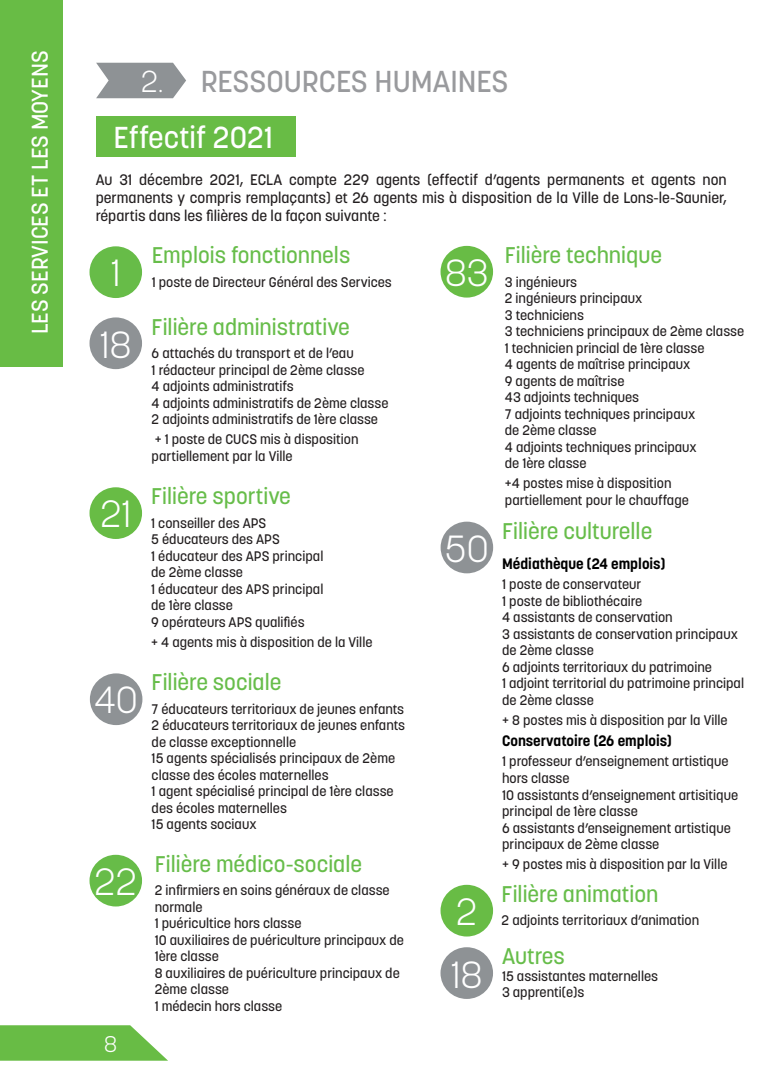
<style>
.page{position:relative;width:780px;height:1088px;background:#fff}
.page>*{position:absolute;margin:0;border:0;box-sizing:border-box;transform-origin:0 0}
.t1{font:300 37.5px "Korolev";color:#fff}
.t2{font:500 30px "Korolev";color:#999a9d}
.t3{font:500 30px "Korolev";color:#fff}
.t4{font:300 30px "Korolev";color:#fff}
.t5{font:500 22.5px "Korolev";color:#67bd4a}
.t6{font:500 22.5px "Korolev";color:#fff}
.t7{font:300 22.5px "Korolev";color:#fff}
.t8{font:500 15px/18px "Korolev";color:#231f20;text-align:justify}
.t9{font:700 15px "Korolev";color:#000001}
.t10{font:500 13.75px/16.5px "Korolev";color:#231f20}
</style>
<div class="page">
<div style="left:0;top:0;width:63px;height:367px;background:#68bc45"></div>
<svg style="left:0;top:1025px;width:168px;height:36px;background:#7ac45c"></svg>
<div style="left:90px;top:673px;width:52px;height:52px;background:#8e9295;border-radius:50%"></div>
<div style="left:89px;top:487px;width:53px;height:52px;background:#68bc45;border-radius:50%"></div>
<div style="left:440px;top:246px;width:53px;height:52px;background:#68bc45;border-radius:50%"></div>
<div style="left:89px;top:855px;width:53px;height:51px;background:#67bc48;border-radius:50%"></div>
<div style="left:440px;top:522px;width:53px;height:51px;background:#8e9295;border-radius:50%"></div>
<div style="left:440px;top:885px;width:53px;height:51px;background:#68bc45;border-radius:50%"></div>
<div style="left:89px;top:317px;width:53px;height:52px;background:#8e9295;border-radius:50%"></div>
<div style="left:89px;top:246px;width:53px;height:52px;background:#67bc48;border-radius:50%"></div>
<div style="left:96px;top:116px;width:199px;height:41px;background:#68bc45"></div>
<svg style="left:96px;top:63px;width:90px;height:35px;background:#9ea1a4"></svg>
<div style="left:440px;top:947px;width:53px;height:52px;background:#8e9295;border-radius:50%"></div>
<p class="t6" style="left:26px;top:334px;width:285px;rotate:-90deg">LES SERVICES ET LES MOYENS</p>
<p class="t2" style="left:201px;top:62px;width:309px">RESSOURCES HUMAINES</p>
<p class="t3" style="left:113px;top:118px;width:161px">Effectif 2021</p>
<p class="t4" style="left:141px;top:62px;width:24px">2.</p>
<p class="t8" style="left:96px;top:171px;width:632px">Au 31 décembre 2021, ECLA compte 229 agents (effectif d’agents permanents et agents non permanents y compris remplaçants) et 26 agents mis à disposition de la Ville de Lons-le-Saunier, répartis dans les filières de la façon suivante :</p>
<p class="t1" style="left:111px;top:249px;width:11px">1</p>
<p class="t1" style="left:100px;top:320px;width:32px">18</p>
<p class="t1" style="left:100px;top:490px;width:32px">21</p>
<p class="t1" style="left:94px;top:676px;width:45px">40</p>
<p class="t1" style="left:94px;top:858px;width:44px">22</p>
<p class="t7" style="left:104px;top:1029px;width:14px">8</p>
<p class="t5" style="left:152px;top:241px;width:200px">Emplois fonctionnels</p>
<p class="t10" style="left:152px;top:274px;width:242px">1 poste de Directeur Général des Services</p>
<p class="t5" style="left:152px;top:312px;width:200px">Filière administrative</p>
<p class="t10" style="left:152px;top:345px;width:203px">6 attachés du transport et de l’eau</p>
<p class="t10" style="left:152px;top:362px;width:214px">1 rédacteur principal de 2ème classe</p>
<p class="t10" style="left:152px;top:378px;width:143px">4 adjoints administratifs</p>
<p class="t10" style="left:152px;top:395px;width:238px">4 adjoints administratifs de 2ème classe</p>
<p class="t10" style="left:152px;top:411px;width:228px">2 adjoints administratifs de 1ère classe</p>
<p class="t10" style="left:155px;top:431px;width:205px">+ 1 poste de CUCS mis à disposition</p>
<p class="t10" style="left:152px;top:448px;width:143px">partiellement par la Ville</p>
<p class="t5" style="left:151px;top:482px;width:141px">Filière sportive</p>
<p class="t10" style="left:151px;top:514px;width:117px">1 conseiller des APS</p>
<p class="t10" style="left:151px;top:531px;width:174px">5 éducateurs des APS<br>1 éducateur des APS principal</p>
<p class="t10" style="left:151px;top:564px;width:93px">de 2ème classe</p>
<p class="t10" style="left:151px;top:580px;width:174px">1 éducateur des APS principal</p>
<p class="t10" style="left:151px;top:597px;width:155px">de 1ère classe<br>9 opérateurs APS qualifiés</p>
<p class="t10" style="left:151px;top:634px;width:223px">+ 4 agents mis à disposition de la Ville</p>
<p class="t5" style="left:152px;top:668px;width:131px">Filière sociale</p>
<p class="t10" style="left:152px;top:701px;width:254px">7 éducateurs territoriaux de jeunes enfants</p>
<p class="t10" style="left:152px;top:717px;width:255px">2 éducateurs territoriaux de jeunes enfants de classe exceptionnelle</p>
<p class="t10" style="left:152px;top:750px;width:245px">15 agents spécialisés principaux de 2ème classe des écoles maternelles</p>
<p class="t10" style="left:152px;top:783px;width:243px">1 agent spécialisé principal de 1ère classe des écoles maternelles</p>
<p class="t10" style="left:152px;top:816px;width:106px">15 agents sociaux</p>
<p class="t5" style="left:155px;top:850px;width:209px">Filière médico-sociale</p>
<p class="t10" style="left:155px;top:882px;width:236px">2 infirmiers en soins généraux de classe normale</p>
<p class="t10" style="left:155px;top:915px;width:148px">1 puéricultice hors classe</p>
<p class="t10" style="left:155px;top:932px;width:251px">10 auxiliaires de puériculture principaux de<br>1ère classe</p>
<p class="t10" style="left:155px;top:965px;width:246px">8 auxiliaires de puériculture principaux de<br>2ème classe</p>
<p class="t10" style="left:155px;top:998px;width:129px">1 médecin hors classe</p>
<p class="t1" style="left:445px;top:249px;width:45px">83</p>
<p class="t1" style="left:445px;top:525px;width:45px">50</p>
<p class="t1" style="left:456px;top:888px;width:23px">2</p>
<p class="t1" style="left:451px;top:950px;width:32px">18</p>
<p class="t5" style="left:505px;top:241px;width:159px">Filière technique</p>
<p class="t10" style="left:505px;top:274px;width:74px">3 ingénieurs</p>
<p class="t10" style="left:505px;top:290px;width:139px">2 ingénieurs principaux</p>
<p class="t10" style="left:505px;top:307px;width:81px">3 techniciens</p>
<p class="t10" style="left:505px;top:323px;width:241px">3 techniciens principaux de 2ème classe</p>
<p class="t10" style="left:505px;top:340px;width:201px">1 technicien princial de 1ère classe</p>
<p class="t10" style="left:505px;top:356px;width:187px">4 agents de maîtrise principaux</p>
<p class="t10" style="left:505px;top:373px;width:121px">9 agents de maîtrise</p>
<p class="t10" style="left:505px;top:389px;width:136px">43 adjoints techniques</p>
<p class="t10" style="left:505px;top:406px;width:192px">7 adjoints techniques principaux</p>
<p class="t10" style="left:505px;top:422px;width:93px">de 2ème classe</p>
<p class="t10" style="left:505px;top:439px;width:193px">4 adjoints techniques principaux</p>
<p class="t10" style="left:505px;top:455px;width:83px">de 1ère classe</p>
<p class="t10" style="left:505px;top:475px;width:168px">+4 postes mise à disposition</p>
<p class="t10" style="left:505px;top:492px;width:185px">partiellement pour le chauffage</p>
<p class="t5" style="left:502px;top:516px;width:152px">Filière culturelle</p>
<p class="t9" style="left:502px;top:554px;width:165px">Médiathèque (24 emplois)</p>
<p class="t10" style="left:502px;top:576px;width:141px">1 poste de conservateur</p>
<p class="t10" style="left:502px;top:593px;width:142px">1 poste de bibliothécaire</p>
<p class="t10" style="left:502px;top:609px;width:172px">4 assistants de conservation</p>
<p class="t10" style="left:502px;top:626px;width:237px">3 assistants de conservation principaux</p>
<p class="t10" style="left:502px;top:642px;width:93px">de 2ème classe</p>
<p class="t10" style="left:502px;top:659px;width:211px">6 adjoints territoriaux du patrimoine</p>
<p class="t10" style="left:502px;top:675px;width:243px">1 adjoint territorial du patrimoine principal</p>
<p class="t10" style="left:502px;top:692px;width:93px">de 2ème classe</p>
<p class="t10" style="left:502px;top:712px;width:227px">+ 8 postes mis à disposition par la Ville</p>
<p class="t9" style="left:502px;top:732px;width:171px">Conservatoire (26 emplois)</p>
<p class="t10" style="left:502px;top:753px;width:228px">1 professeur d’enseignement artistique hors classe</p>
<p class="t10" style="left:502px;top:786px;width:237px">10 assistants d’enseignement artisitique</p>
<p class="t10" style="left:502px;top:803px;width:137px">principal de 1ère classe</p>
<p class="t10" style="left:502px;top:819px;width:230px">6 assistants d’enseignement artistique</p>
<p class="t10" style="left:502px;top:836px;width:159px">principaux de 2ème classe</p>
<p class="t10" style="left:502px;top:856px;width:227px">+ 9 postes mis à disposition par la Ville</p>
<p class="t5" style="left:501px;top:880px;width:158px">Filière animation</p>
<p class="t10" style="left:501px;top:912px;width:199px">2 adjoints territoriaux d’animation</p>
<p class="t5" style="left:502px;top:942px;width:64px">Autres</p>
<p class="t10" style="left:502px;top:968px;width:158px">15 assistantes maternelles</p>
<p class="t10" style="left:502px;top:984px;width:84px">3 apprenti(e)s</p>
</div>
